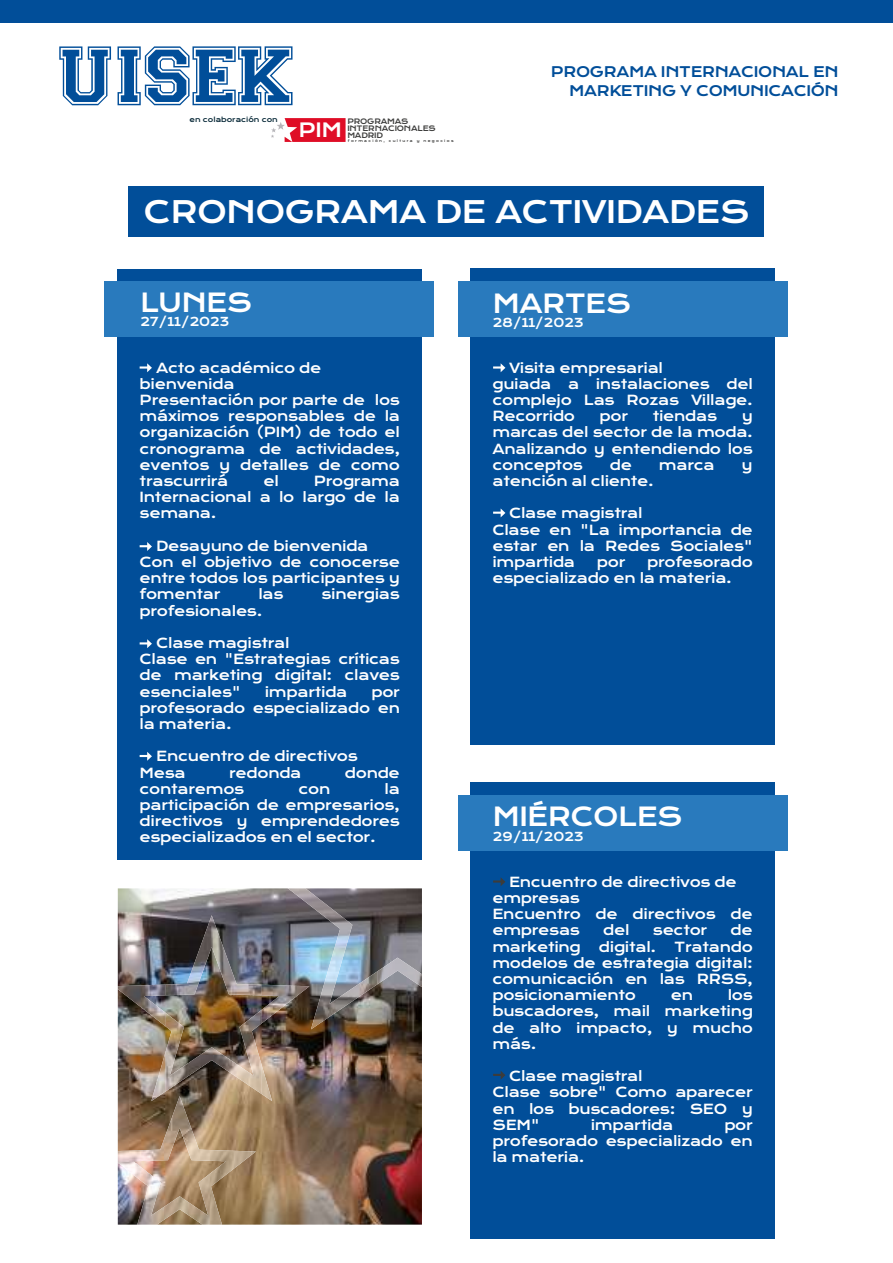
<style>
.page{position:relative;width:893px;height:1263px;background:#fff}
.page>*{position:absolute;margin:0;border:0;box-sizing:border-box;transform-origin:0 0}
.t1{font:30px "Krona One";letter-spacing:-.025em;color:#fff}
.t2{font:25.5px "Krona One";letter-spacing:-.025em;color:#fff}
.t3{font:19.05px "Krona One";color:#fff}
.t4{font:14.25px/18.6px "Krona One";letter-spacing:-.025em;color:#014e99;text-align:right}
.t5{font:13.5px/16.2px "Krona One";letter-spacing:-.025em;color:#fff}
.t6{font:12px "Krona One";letter-spacing:-.025em;color:#fff}
.t7{font:7.2px/7.1px "Krona One";letter-spacing:-.025em;color:#3c3c3b}
.t8{font:6.75px "Krona One";color:#072837}
.t9{font:3.45px "Krona One";letter-spacing:.4em;color:#3c3c3b}
</style>
<div class="page">
<img style="left:118px;top:888px;width:304px;height:336px">
<svg style="left:257px;top:782px;width:214px;height:247px"></svg>
<img style="left:288px;top:888px;width:89px;height:141px">
<img style="left:377px;top:958px;width:45px;height:29px">
<img style="left:165px;top:915px;width:97px;height:179px">
<img style="left:118px;top:984px;width:48px;height:117px">
<img style="left:261px;top:985px;width:48px;height:116px">
<svg style="left:117px;top:1151px;width:110px;height:74px"></svg>
<img style="left:164px;top:1096px;width:46px;height:128px">
<img style="left:118px;top:1139px;width:46px;height:85px">
<img style="left:210px;top:1150px;width:46px;height:74px">
<div style="left:118px;top:269px;width:304px;height:591px;background:#014e99"></div>
<svg style="left:140px;top:363px;width:12px;height:9px"></svg>
<svg style="left:140px;top:542px;width:12px;height:9px"></svg>
<svg style="left:140px;top:639px;width:12px;height:9px"></svg>
<svg style="left:140px;top:752px;width:12px;height:9px"></svg>
<div style="left:471px;top:269px;width:304px;height:476px;background:#014e99"></div>
<div style="left:471px;top:782px;width:304px;height:456px;background:#014e99"></div>
<div style="left:129px;top:186px;width:635px;height:51px;background:#014e99"></div>
<div style="left:105px;top:281px;width:329px;height:55px;background:#297abd"></div>
<div style="left:458px;top:281px;width:329px;height:55px;background:#297abd"></div>
<div style="left:458px;top:796px;width:329px;height:55px;background:#297abd"></div>
<svg style="left:493px;top:363px;width:12px;height:9px"></svg>
<svg style="left:493px;top:877px;width:12px;height:9px"></svg>
<svg style="left:493px;top:1071px;width:12px;height:9px"></svg>
<svg style="left:493px;top:508px;width:12px;height:9px"></svg>
<div style="left:0;top:0;width:893px;height:22px;background:#014e99"></div>
<svg style="left:59px;top:46px;width:52px;height:59px"></svg>
<svg style="left:118px;top:46px;width:175px;height:59px"></svg>
<svg style="left:271px;top:118px;width:75px;height:24px"></svg>
<p class="t8" style="left:190px;top:115px;width:90px">en colaboración con</p>
<h3 class="t3" style="left:299px;top:119px;width:45px">PIM</h3>
<p class="t7" style="left:347px;top:117px;width:90px">PROGRAMAS<br>INTERNACIONALES<br>MADRID</p>
<p class="t9" style="left:348px;top:138px;width:107px">formación, cultura y negocios</p>
<p class="t4" style="left:551px;top:62px;width:289px">PROGRAMA INTERNACIONAL EN<br>MARKETING Y COMUNICACIÓN</p>
<h1 class="t1" style="left:144px;top:193px;width:608px">CRONOGRAMA DE ACTIVIDADES</h1>
<h2 class="t2" style="left:140px;top:287px;width:114px">LUNES</h2>
<p class="t6" style="left:140px;top:315px;width:91px">27/11/2023</p>
<p class="t5" style="left:140px;top:359px;width:262px;text-indent:17px">Acto académico de bienvenida<br>Presentación por parte de los máximos responsables de la organización (PIM) de todo el cronograma de actividades, eventos y detalles de como trascurrirá</p>
<p class="t5" style="left:263px;top:473px;width:17px">el</p>
<p class="t5" style="left:140px;top:473px;width:262px;text-align:justify;text-indent:174px">Programa Internacional a lo largo de la semana.</p>
<p class="t5" style="left:140px;top:538px;width:262px;text-indent:17px">Desayuno de bienvenida<br>Con el objetivo de conocerse entre todos los participantes y fomentar</p>
<p class="t5" style="left:258px;top:586px;width:27px">las</p>
<p class="t5" style="left:322px;top:586px;width:80px">sinergias</p>
<p class="t5" style="left:140px;top:602px;width:124px">profesionales.</p>
<p class="t5" style="left:140px;top:635px;width:262px;text-indent:17px">Clase magistral<br>Clase en "Estrategias críticas de marketing digital: claves esenciales"</p>
<p class="t5" style="left:265px;top:683px;width:84px">impartida</p>
<p class="t5" style="left:140px;top:683px;width:262px;text-align:justify;text-indent:232px">por profesorado especializado en la materia.</p>
<p class="t5" style="left:140px;top:748px;width:220px;text-indent:17px">Encuentro de directivos<br>Mesa</p>
<p class="t5" style="left:229px;top:764px;width:74px">redonda</p>
<p class="t5" style="left:345px;top:764px;width:56px">donde</p>
<p class="t5" style="left:140px;top:781px;width:106px">contaremos</p>
<p class="t5" style="left:299px;top:781px;width:33px">con</p>
<p class="t5" style="left:140px;top:781px;width:262px;text-align:justify;text-indent:245px">la participación de empresarios, directivos y emprendedores especializados en el sector.</p>
<h2 class="t2" style="left:492px;top:287px;width:140px">MARTES</h2>
<p class="t6" style="left:492px;top:315px;width:93px">28/11/2023</p>
<p class="t5" style="left:492px;top:359px;width:262px;text-indent:17px">Visita empresarial<br>guiada a instalaciones del complejo Las Rozas Village.<br>Recorrido</p>
<p class="t5" style="left:600px;top:408px;width:30px">por</p>
<p class="t5" style="left:653px;top:408px;width:66px">tiendas</p>
<p class="t5" style="left:492px;top:408px;width:262px;text-align:justify;text-indent:249px">y marcas del sector de la moda.<br>Analizando y entendiendo los conceptos</p>
<p class="t5" style="left:610px;top:457px;width:24px">de</p>
<p class="t5" style="left:659px;top:457px;width:57px">marca</p>
<p class="t5" style="left:742px;top:457px;width:13px">y</p>
<p class="t5" style="left:492px;top:473px;width:163px">atención al cliente.</p>
<p class="t5" style="left:492px;top:505px;width:262px;text-indent:17px">Clase magistral<br>Clase en "La importancia de estar en la Redes Sociales" impartida</p>
<p class="t5" style="left:492px;top:554px;width:262px;text-indent:155px">profesorado especializado en la materia.</p>
<p class="t5" style="left:597px;top:554px;width:30px">por</p>
<h2 class="t2" style="left:492px;top:801px;width:192px">MIÉRCOLES</h2>
<p class="t6" style="left:492px;top:829px;width:93px">29/11/2023</p>
<p class="t5" style="left:492px;top:874px;width:262px;text-indent:17px">Encuentro de directivos de empresas<br>Encuentro de directivos de empresas</p>
<p class="t5" style="left:603px;top:922px;width:28px">del</p>
<p class="t5" style="left:653px;top:922px;width:56px">sector</p>
<p class="t5" style="left:731px;top:922px;width:24px">de</p>
<p class="t5" style="left:492px;top:938px;width:262px;text-align:justify;text-indent:182px">Tratando modelos de estrategia digital: comunicación en las RRSS, posicionamiento</p>
<p class="t5" style="left:492px;top:938px;width:90px">marketing</p>
<p class="t5" style="left:599px;top:938px;width:59px">digital.</p>
<p class="t5" style="left:492px;top:987px;width:262px;text-align:justify;text-indent:235px">los buscadores, mail marketing de alto impacto, y mucho más.</p>
<p class="t5" style="left:492px;top:1068px;width:262px;text-indent:17px">Clase magistral<br>Clase sobre" Como aparecer en los buscadores: SEO y<br>SEM"</p>
<p class="t5" style="left:671px;top:987px;width:24px">en</p>
<p class="t5" style="left:591px;top:1117px;width:84px">impartida</p>
<p class="t5" style="left:492px;top:1117px;width:262px;text-align:justify;text-indent:232px">por profesorado especializado en la materia.</p>
</div>
